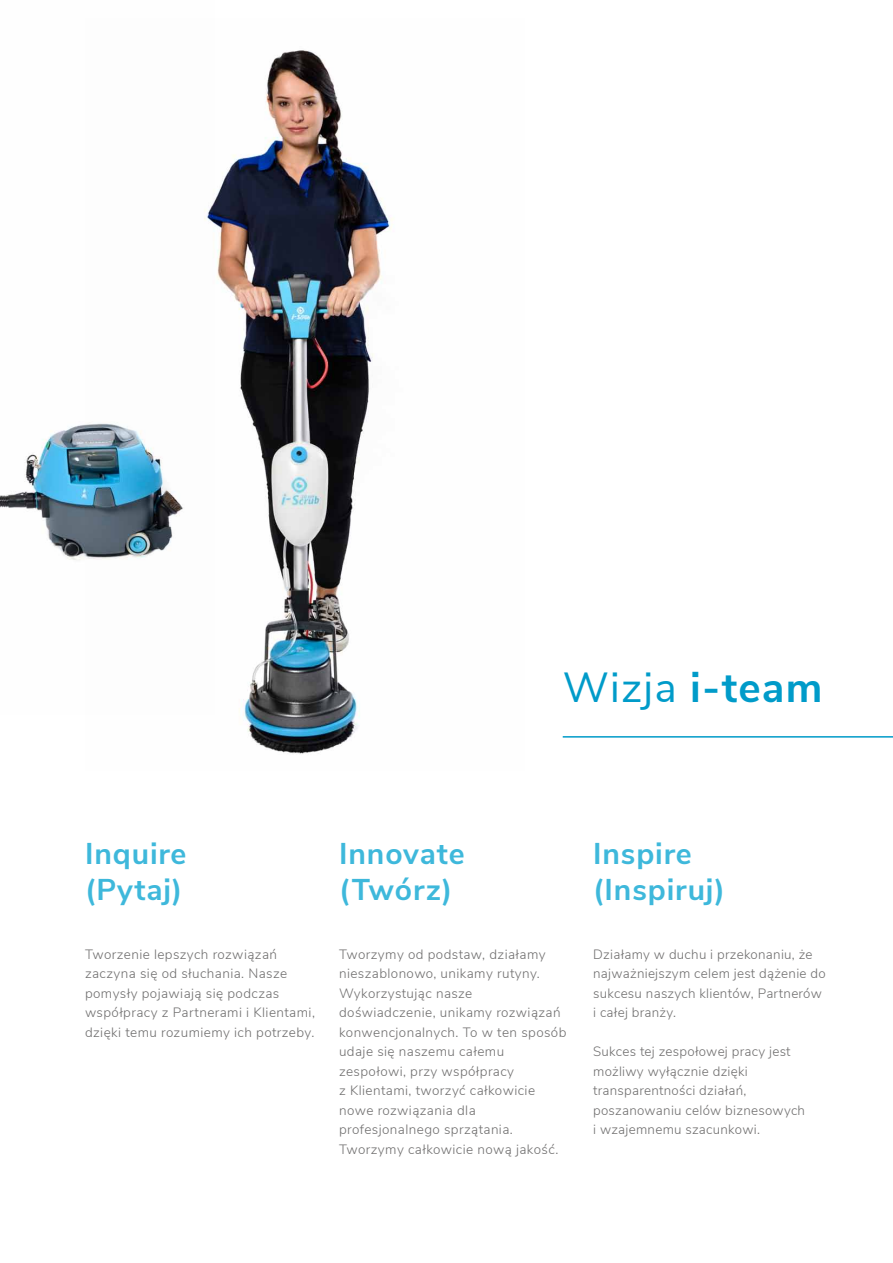
<style>
.page{position:relative;width:893px;height:1263px;background:#fff}
.page>*{position:absolute;margin:0;border:0;box-sizing:border-box;transform-origin:0 0}
.t1{font:700 42px "Nunito Sans";color:#009bc9}
.t2{font:700 30px/36px "Nunito Sans";letter-spacing:.03em;color:#3eb8db}
.t3{font:300 13.5px/19.5px "Nunito Sans";letter-spacing:.025em;color:#706f6f}
.s1{font-weight:400}
</style>
<div class="page">
<img style="left:0;top:424px;width:85px;height:136px">
<img style="left:85px;top:50px;width:309px;height:704px">
<hr style="left:563px;top:736px;width:330px;height:2px;background:#009bc9">
<h1 class="t1" style="left:563px;top:657px;width:261px"><span class="s1">Wizja</span> i-team</h1>
<h2 class="t2" style="left:85px;top:834px;width:103px">Inquire (Pytaj)</h2>
<p class="t3" style="left:85px;top:943px;width:231px">Tworzenie lepszych rozwiązań zaczyna się od słuchania. Nasze pomysły pojawiają się podczas współpracy z Partnerami i Klientami, dzięki temu rozumiemy ich potrzeby.</p>
<h2 class="t2" style="left:339px;top:834px;width:127px">Innovate (Twórz)</h2>
<p class="t3" style="left:339px;top:943px;width:229px">Tworzymy od podstaw, działamy nieszablonowo, unikamy rutyny.<br>Wykorzystując nasze doświadczenie, unikamy rozwiązań konwencjonalnych. To w ten sposób udaje się naszemu całemu zespołowi, przy współpracy<br>z Klientami, tworzyć całkowicie nowe rozwiązania dla profesjonalnego sprzątania.<br>Tworzymy całkowicie nową jakość.</p>
<h2 class="t2" style="left:593px;top:834px;width:133px">Inspire (Inspiruj)</h2>
<p class="t3" style="left:593px;top:943px;width:234px">Działamy w duchu i przekonaniu, że najważniejszym celem jest dążenie do sukcesu naszych klientów, Partnerów i całej branży.</p>
<p class="t3" style="left:593px;top:1041px;width:213px">Sukces tej zespołowej pracy jest możliwy wyłącznie dzięki transparentności działań, poszanowaniu celów biznesowych i wzajemnemu szacunkowi.</p>
</div>
